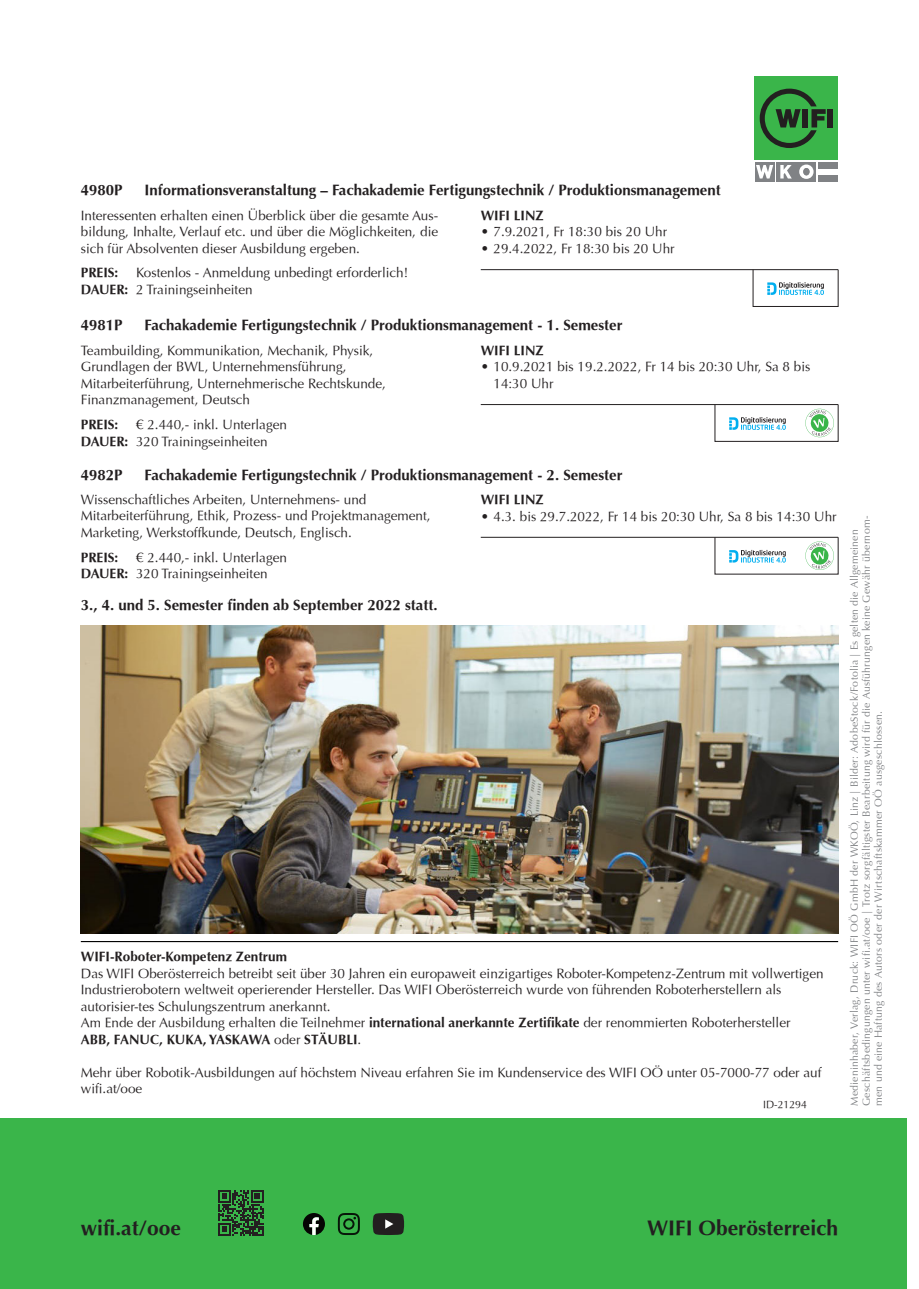
<style>
.page{position:relative;width:919px;height:1289px;background:#fff}
.page>*{position:absolute;margin:0;border:0;box-sizing:border-box;transform-origin:0 0}
.t1{font:700 21px "Optima";color:#231f20}
.Kurstitel_10_11{font:700 15px "Optima";color:#231f20}
.Brieftext_9_11{font:13.5px/16.5px "Optima";color:#231f20}
.Kurstext_9_11pt{font:13.5px/16.5px "Optima";color:#231f20;text-align:justify}
.Preis{font:13.5px "Optima";color:#231f20}
.Dauer{font:13.5px "Optima";color:#231f20}
.Brieftext_9_11-2{font:700 13.5px "Optima";color:#231f20}
.Brieftext_9_11_bold{font:700 13.5px "Optima";color:#231f20}
.Ort{font:700 13.5px "Optima";color:#231f20}
.Preis-2{font:700 13.5px "Optima";color:#231f20}
.t2{font:10.5px/12px "Optima";letter-spacing:.02em;color:#808285}
.ID{font:10.5px "Optima";color:#231f20}
.s1{font-weight:700}
.s2{font-weight:400}
</style>
<div class="page">
<div style="left:752px;top:269px;width:86px;height:38px;border:1px solid #231f20"></div>
<hr style="left:480px;top:269px;width:358px;height:1px;background:#231f20">
<svg style="left:767px;top:282px;width:56px;height:13px"></svg>
<hr style="left:480px;top:404px;width:358px;height:1px;background:#231f20">
<svg style="left:729px;top:417px;width:56px;height:13px"></svg>
<svg style="left:805px;top:409px;width:28px;height:28px"></svg>
<hr style="left:480px;top:537px;width:358px;height:1px;background:#231f20">
<svg style="left:729px;top:550px;width:56px;height:12px"></svg>
<svg style="left:805px;top:541px;width:28px;height:29px"></svg>
<img style="left:81px;top:625px;width:757px;height:308px">
<div style="left:0;top:1118px;width:906px;height:170px;background:#3ab54a"></div>
<div style="left:754px;top:77px;width:84px;height:83px;background:#3ab54a"></div>
<div style="left:796px;top:162px;width:20px;height:20px;background:#808285"></div>
<div style="left:775px;top:162px;width:20px;height:20px;background:#808285"></div>
<svg style="left:780px;top:165px;width:11px;height:13px"></svg>
<div style="left:754px;top:162px;width:20px;height:20px;background:#808285"></div>
<svg style="left:756px;top:165px;width:17px;height:13px"></svg>
<div style="left:818px;top:162px;width:20px;height:7px;background:#808285"></div>
<div style="left:818px;top:175px;width:20px;height:7px;background:#808285"></div>
<div style="left:827px;top:109px;width:6px;height:18px;background:#231f20"></div>
<svg style="left:759px;top:89px;width:66px;height:59px"></svg>
<svg style="left:799px;top:164px;width:14px;height:15px"></svg>
<div style="left:803px;top:168px;width:6px;height:7px;background:#808285;border-radius:50%"></div>
<svg style="left:303px;top:1213px;width:22px;height:21px"></svg>
<svg style="left:338px;top:1213px;width:22px;height:21px"></svg>
<svg style="left:373px;top:1213px;width:31px;height:21px"></svg>
<svg style="left:218px;top:1190px;width:45px;height:45px"></svg>
<hr style="left:81px;top:941px;width:757px;height:1px;background:#000001">
<p class="Kurstitel_10_11" style="left:81px;top:181px;width:43px">4980P</p>
<p class="Kurstitel_10_11" style="left:145px;top:181px;width:577px">Informationsveranstaltung – Fachakademie Fertigungstechnik / Produktionsmanagement</p>
<p class="Kurstext_9_11pt" style="left:81px;top:207px;width:359px">Interessenten erhalten einen Überblick über die gesamte Aus&shy;bildung, Inhalte, Verlauf etc. und über die Möglichkeiten, die sich für Absolventen dieser Ausbildung ergeben.</p>
<p class="Preis-2" style="left:81px;top:265px;width:39px">PREIS:</p>
<p class="Preis" style="left:136px;top:265px;width:273px">Kostenlos - Anmeldung unbedingt erforderlich!</p>
<p class="Dauer" style="left:81px;top:281px;width:173px"><span class="s1">DAUER:</span> 2 Trainingseinheiten</p>
<p class="Ort" style="left:480px;top:207px;width:64px">WIFI LINZ</p>
<p class="Brieftext_9_11" style="left:480px;top:224px;width:188px">• 7.9.2021, Fr 18:30 bis 20 Uhr</p>
<p class="Brieftext_9_11" style="left:480px;top:240px;width:195px">• 29.4.2022, Fr 18:30 bis 20 Uhr</p>
<p class="Kurstitel_10_11" style="left:81px;top:316px;width:43px">4981P</p>
<p class="Kurstitel_10_11" style="left:145px;top:316px;width:479px">Fachakademie Fertigungstechnik / Produktionsmanagement - 1. Semester</p>
<p class="Kurstext_9_11pt" style="left:81px;top:342px;width:294px">Teambuilding, Kommunikation, Mechanik, Physik,</p>
<p class="Kurstext_9_11pt" style="left:81px;top:358px;width:267px">Grundlagen der BWL, Unternehmensführung,</p>
<p class="Kurstext_9_11pt" style="left:81px;top:375px;width:306px">Mitarbeiterführung, Unternehmerische Rechtskunde,</p>
<p class="Kurstext_9_11pt" style="left:81px;top:391px;width:171px">Finanzmanagement, Deutsch</p>
<p class="Preis-2" style="left:81px;top:416px;width:39px">PREIS:</p>
<p class="Preis" style="left:136px;top:416px;width:152px">€ 2.440,- inkl. Unterlagen</p>
<p class="Dauer" style="left:81px;top:433px;width:188px"><span class="s1">DAUER:</span> 320 Trainingseinheiten</p>
<p class="Ort" style="left:480px;top:342px;width:64px">WIFI LINZ</p>
<p class="Brieftext_9_11" style="left:493px;top:359px;width:318px;text-indent:-13px">• 10.9.2021 bis 19.2.2022, Fr 14 bis 20:30 Uhr, Sa 8 bis<br>14:30 Uhr</p>
<p class="Kurstitel_10_11" style="left:81px;top:466px;width:43px">4982P</p>
<p class="Kurstitel_10_11" style="left:145px;top:466px;width:479px">Fachakademie Fertigungstechnik / Produktionsmanagement - 2. Semester</p>
<p class="Kurstext_9_11pt" style="left:81px;top:491px;width:287px">Wissenschaftliches Arbeiten, Unternehmens- und</p>
<p class="Kurstext_9_11pt" style="left:81px;top:508px;width:351px">Mitarbeiterführung, Ethik, Prozess- und Projektmanagement,</p>
<p class="Kurstext_9_11pt" style="left:81px;top:524px;width:272px">Marketing, Werkstoffkunde, Deutsch, Englisch.</p>
<p class="Preis-2" style="left:81px;top:549px;width:39px">PREIS:</p>
<p class="Preis" style="left:136px;top:549px;width:152px">€ 2.440,- inkl. Unterlagen</p>
<p class="Dauer" style="left:81px;top:566px;width:188px"><span class="s1">DAUER:</span> 320 Trainingseinheiten</p>
<p class="Ort" style="left:480px;top:491px;width:64px">WIFI LINZ</p>
<p class="Brieftext_9_11" style="left:480px;top:508px;width:357px">• 4.3. bis 29.7.2022, Fr 14 bis 20:30 Uhr, Sa 8 bis 14:30 Uhr</p>
<p class="Kurstitel_10_11" style="left:81px;top:596px;width:358px">3., 4. und 5. Semester finden ab September 2022 statt.</p>
<p class="Brieftext_9_11_bold" style="left:81px;top:948px;width:208px">WIFI-Roboter-Kompetenz Zentrum</p>
<p class="Brieftext_9_11" style="left:81px;top:964px;width:744px">Das WIFI Oberösterreich betreibt seit über 30 Jahren ein europaweit einzigartiges Roboter-Kompetenz-Zentrum mit vollwertigen<br>Industrierobotern weltweit operierender Hersteller. Das WIFI Oberösterreich wurde von führenden Roboterherstellern als autorisier-tes Schulungszentrum anerkannt.</p>
<p class="Brieftext_9_11" style="left:81px;top:1014px;width:711px">Am Ende der Ausbildung erhalten die Teilnehmer <span class="s1">international anerkannte Zertifikate</span> der renommierten Roboterhersteller</p>
<p class="Brieftext_9_11-2" style="left:81px;top:1031px;width:282px">ABB, FANUC, KUKA, YASKAWA <span class="s2">oder</span> STÄUBLI<span class="s2">.</span></p>
<p class="Brieftext_9_11" style="left:81px;top:1063px;width:742px">Mehr über Robotik-Ausbildungen auf höchstem Niveau erfahren Sie im Kundenservice des WIFI OÖ unter 05-7000-77 oder auf wifi.at/ooe</p>
<p class="ID" style="left:763px;top:1098px;width:45px">ID-21294</p>
<p class="t2" style="left:848px;top:1106px;width:592px;rotate:-90deg">Medieninhaber, Verlag, Druck: WIFI OÖ GmbH der WKOÖ, Linz | Bilder: AdobeStock/Fotolia | Es gelten die Allgemeinen<br>Geschäftsbedingungen unter wifi.at/ooe | Trotz sorgfältigster Bearbeitung wird für die Ausführungen keine Gewähr übernom&shy;men und eine Haftung des Autors oder der Wirtschaftskammer OÖ ausgeschlossen.</p>
<h1 class="t1" style="left:81px;top:1215px;width:101px">wifi.at/ooe</h1>
<h1 class="t1" style="left:647px;top:1215px;width:192px">WIFI Oberösterreich</h1>
</div>
